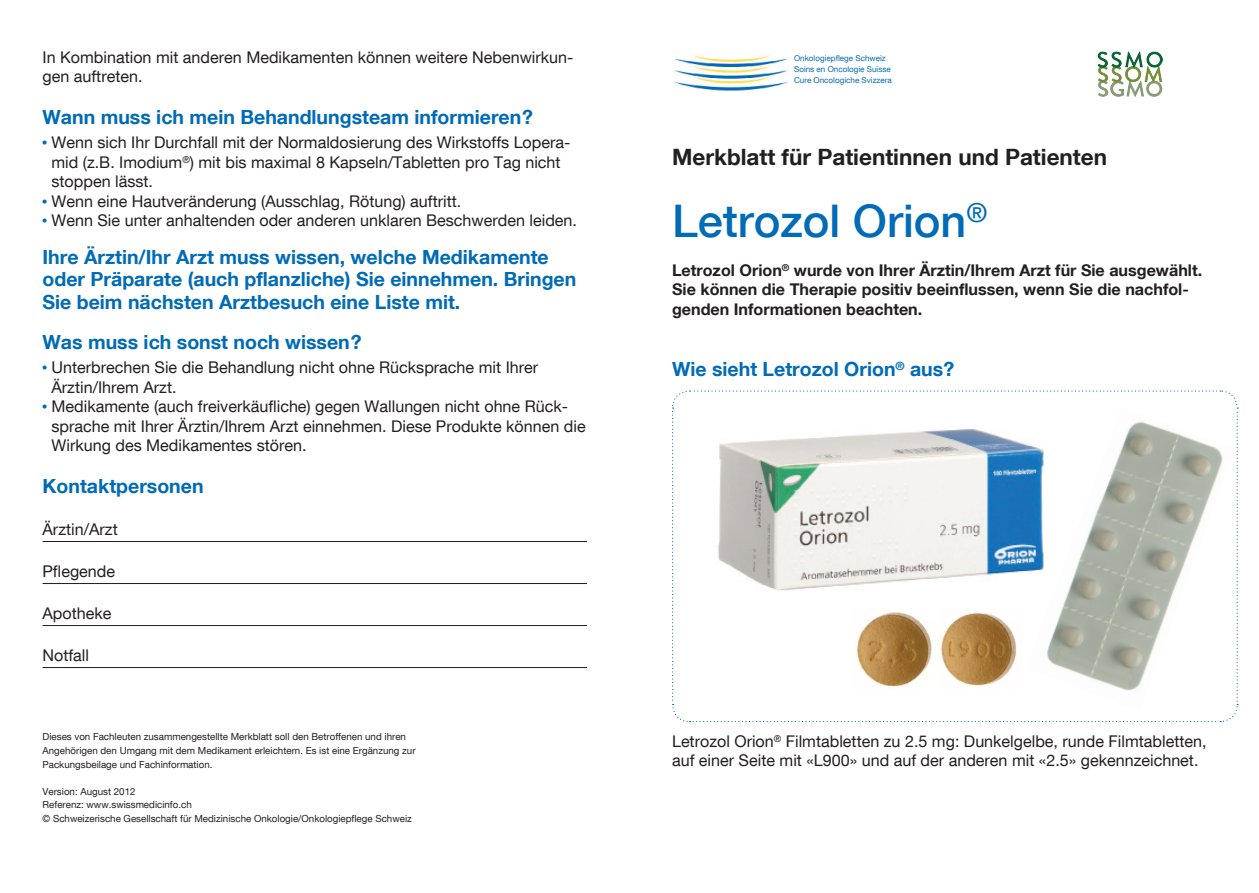
<style>
.page{position:relative;width:1259px;height:893px;background:#fff}
.page>*{position:absolute;margin:0;border:0;box-sizing:border-box;transform-origin:0 0}
.t1{font:500 45px "Helvetica Neue LT Com";color:#006bb6}
.t2{font:700 22.5px "Helvetica Neue LT Com";color:#231f20}
.t3{font:700 19.5px/22.5px "Helvetica Neue LT Com";color:#006bb6}
.t4{font:16.2px/19.5px "Helvetica Neue LT Com";color:#231f20}
.t5{font:700 16.2px/19.5px "Helvetica Neue LT Com";color:#231f20}
.t6{font:9.75px/13.5px "Helvetica Neue LT Com";color:#231f20}
.t7{font:8.1px/10.9px "Helvetica Neue LT Com";color:#006bb6}
.s1{font-family:"Universal Std Newswith Comm Pi";color:#006bb6}
</style>
<div class="page">
<img style="left:674px;top:55px;width:114px;height:36px">
<svg style="left:672px;top:390px;width:566px;height:333px"></svg>
<hr style="left:43px;top:541px;width:544px;height:1px;background:#231f20">
<hr style="left:43px;top:583px;width:544px;height:1px;background:#231f20">
<hr style="left:43px;top:625px;width:544px;height:1px;background:#231f20">
<hr style="left:43px;top:667px;width:544px;height:1px;background:#231f20">
<img style="left:1026px;top:407px;width:209px;height:304px">
<img style="left:702px;top:420px;width:350px;height:175px">
<img style="left:852px;top:607px;width:83px;height:83px">
<img style="left:938px;top:608px;width:83px;height:82px">
<img style="left:1097px;top:51px;width:65px;height:45px">
<p class="t4" style="left:43px;top:47px;width:532px">In Kombination mit anderen Medikamenten können weitere Nebenwirkun&shy;gen auftreten.</p>
<p class="t3" style="left:43px;top:105px;width:492px">Wann muss ich mein Behandlungsteam informieren?</p>
<p class="t4" style="left:51px;top:133px;width:520px;text-indent:-9px"><span class="s1">•</span> Wenn sich Ihr Durchfall mit der Normaldosierung des Wirkstoffs Lopera&shy;mid (z.B. Imodium<sup>®</sup>) mit bis maximal 8 Kapseln/Tabletten pro Tag nicht stoppen lässt.</p>
<p class="t4" style="left:43px;top:191px;width:420px"><span class="s1">•</span> Wenn eine Hautveränderung (Ausschlag, Rötung) auftritt.</p>
<p class="t4" style="left:43px;top:210px;width:536px"><span class="s1">•</span> Wenn Sie unter anhaltenden oder anderen unklaren Beschwerden leiden.</p>
<p class="t3" style="left:43px;top:245px;width:535px">Ihre Ärztin/Ihr Arzt muss wissen, welche Medikamente oder Präparate (auch pflanzliche) Sie einnehmen. Bringen<br>Sie beim nächsten Arztbesuch eine Liste mit.</p>
<p class="t3" style="left:43px;top:330px;width:320px">Was muss ich sonst noch wissen?</p>
<p class="t4" style="left:51px;top:358px;width:488px;text-indent:-9px"><span class="s1">•</span> Unterbrechen Sie die Behandlung nicht ohne Rücksprache mit Ihrer<br>Ärztin/Ihrem Arzt.</p>
<p class="t4" style="left:51px;top:397px;width:536px;text-indent:-9px"><span class="s1">•</span> Medikamente (auch freiverkäufliche) gegen Wallungen nicht ohne Rück&shy;sprache mit Ihrer Ärztin/Ihrem Arzt einnehmen. Diese Produkte können die<br>Wirkung des Medikamentes stören.</p>
<p class="t3" style="left:43px;top:475px;width:163px">Kontaktpersonen</p>
<p class="t4" style="left:43px;top:520px;width:77px">Ärztin/Arzt</p>
<p class="t4" style="left:43px;top:562px;width:74px">Pflegende</p>
<p class="t4" style="left:43px;top:604px;width:70px">Apotheke</p>
<p class="t4" style="left:43px;top:646px;width:48px">Notfall</p>
<p class="t6" style="left:43px;top:730px;width:374px">Dieses von Fachleuten zusammengestellte Merkblatt soll den Betroffenen und ihren<br>Angehörigen den Umgang mit dem Medikament erleichtern. Es ist eine Ergänzung zur<br>Packungsbeilage und Fachinformation.</p>
<p class="t6" style="left:43px;top:784px;width:371px">Version: August 2012<br>Referenz: www.swissmedicinfo.ch<br>© Schweizerische Gesellschaft für Medizinische Onkologie/Onkologiepflege Schweiz</p>
<p class="t7" style="left:794px;top:53px;width:99px">Onkologiepflege Schweiz<br>Soins en Oncologie Suisse<br>Cure Oncologiche Svizzera</p>
<h2 class="t2" style="left:672px;top:143px;width:436px">Merkblatt für Patientinnen und Patienten</h2>
<h1 class="t1" style="left:672px;top:194px;width:317px">Letrozol Orion<sup>®</sup></h1>
<p class="t5" style="left:672px;top:260px;width:532px">Letrozol Orion<sup>®</sup> wurde von Ihrer Ärztin/Ihrem Arzt für Sie ausgewählt.<br>Sie können die Therapie positiv beeinflussen, wenn Sie die nachfol&shy;genden Informationen beachten.</p>
<p class="t3" style="left:672px;top:358px;width:284px">Wie sieht Letrozol Orion<sup>®</sup> aus?</p>
<p class="t4" style="left:672px;top:731px;width:536px">Letrozol Orion<sup>®</sup> Filmtabletten zu 2.5 mg: Dunkelgelbe, runde Filmtabletten, auf einer Seite mit «L900» und auf der anderen mit «2.5» gekennzeichnet.</p>
</div>
